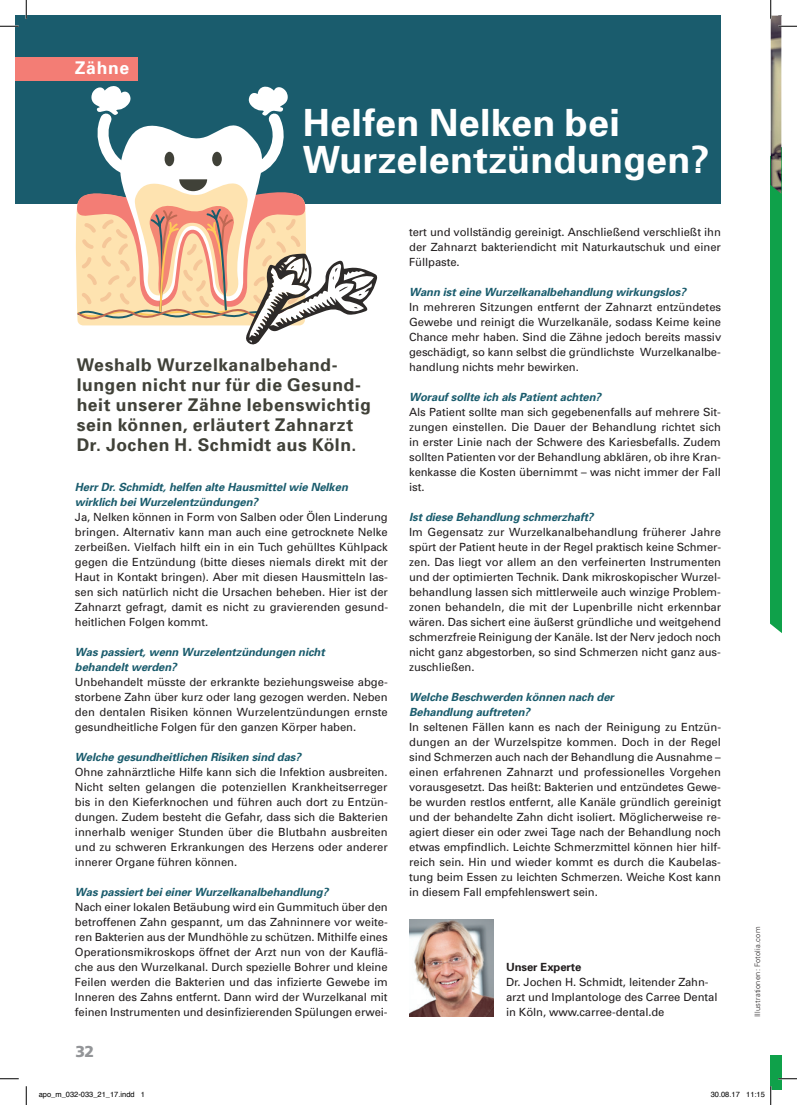
<style>
.page{position:relative;width:797px;height:1105px;background:#fff}
.page>*{position:absolute;margin:0;border:0;box-sizing:border-box;transform-origin:0 0}
.t1{font:700 37.5px/37.5px "Univers";letter-spacing:.01em;color:#fff}
.t2{font:700 17.5px/20px "Univers";letter-spacing:.03em;color:#404138}
.t3{font:700 17.5px "Univers";letter-spacing:.04em;color:#fff}
.t4{font:900 15.75px "Frutiger";color:#939598}
.t5{font:11.25px/15px "Univers";letter-spacing:-.005em;color:#231f20;text-align:justify}
.t6{font:italic 700 11.25px/15px "Univers";letter-spacing:-.005em;color:#1a5c6d}
.t7{font:700 11.25px "Univers";letter-spacing:-.005em;color:#231f20}
.t8{font:7.5px "Helvetica";color:#000}
.t9{font:300 7.5px "Univers";letter-spacing:.025em;color:#231f20}
</style>
<div class="page">
<div style="left:16px;top:16px;width:705px;height:188px;background:#1a5c6d"></div>
<div style="left:16px;top:57px;width:122px;height:24px;background:#f37d75"></div>
<div style="left:770px;top:1055px;width:11px;height:34px;background:#0fa14a"></div>
<img style="left:409px;top:919px;width:84px;height:97px">
<svg style="left:75px;top:86px;width:302px;height:259px"></svg>
<svg style="left:0;top:25px;width:19px;height:2px"></svg>
<svg style="left:0;top:1078px;width:19px;height:1px"></svg>
<svg style="left:778px;top:1078px;width:19px;height:1px"></svg>
<svg style="left:25px;top:0;width:2px;height:19px"></svg>
<svg style="left:25px;top:1086px;width:2px;height:19px"></svg>
<svg style="left:770px;top:0;width:27px;height:633px"></svg>
<svg style="left:770px;top:1086px;width:1px;height:19px"></svg>
<h2 class="t3" style="left:75px;top:58px;width:56px">Zähne</h2>
<h1 class="t1" style="left:303px;top:104px;width:408px">Helfen Nelken bei<br>Wurzelentzündungen?</h1>
<h2 class="t2" style="left:77px;top:355px;width:295px">Weshalb Wurzelkanalbehand&shy;lungen nicht nur für die Gesund&shy;heit unserer Zähne lebenswichtig sein können, erläutert Zahnarzt<br>Dr. Jochen H. Schmidt aus Köln.</h2>
<p class="t6" style="left:75px;top:480px;width:274px">Herr Dr. Schmidt, helfen alte Hausmittel wie Nelken wirklich bei Wurzelentzündungen?</p>
<p class="t5" style="left:75px;top:510px;width:314px">Ja, Nelken können in Form von Salben oder Ölen Linderung bringen. Alternativ kann man auch eine getrocknete Nelke zerbeißen. Vielfach hilft ein in ein Tuch gehülltes Kühlpack gegen die Entzündung (bitte dieses niemals direkt mit der Haut in Kontakt bringen). Aber mit diesen Hausmitteln las&shy;sen sich natürlich nicht die Ursachen beheben. Hier ist der Zahnarzt gefragt, damit es nicht zu gravierenden gesund&shy;heitlichen Folgen kommt.</p>
<p class="t6" style="left:75px;top:645px;width:251px">Was passiert, wenn Wurzelentzündungen nicht behandelt werden?</p>
<p class="t5" style="left:75px;top:675px;width:314px">Unbehandelt müsste der erkrankte beziehungsweise abge&shy;storbene Zahn über kurz oder lang gezogen werden. Neben den dentalen Risiken können Wurzelentzündungen ernste gesundheitliche Folgen für den ganzen Körper haben.</p>
<p class="t6" style="left:75px;top:750px;width:228px">Welche gesundheitlichen Risiken sind das?</p>
<p class="t5" style="left:75px;top:765px;width:314px">Ohne zahnärztliche Hilfe kann sich die Infektion ausbreiten.<br>Nicht selten gelangen die potenziellen Krankheitserreger bis in den Kieferknochen und führen auch dort zu Entzün&shy;dungen. Zudem besteht die Gefahr, dass sich die Bakterien innerhalb weniger Stunden über die Blutbahn ausbreiten und zu schweren Erkrankungen des Herzens oder anderer innerer Organe führen können.</p>
<p class="t6" style="left:75px;top:885px;width:255px">Was passiert bei einer Wurzelkanalbehandlung?</p>
<p class="t5" style="left:75px;top:900px;width:314px">Nach einer lokalen Betäubung wird ein Gummituch über den betroffenen Zahn gespannt, um das Zahninnere vor weite&shy;ren Bakterien aus der Mundhöhle zu schützen. Mithilfe eines Operationsmikroskops öffnet der Arzt nun von der Kauflä&shy;che aus den Wurzelkanal. Durch spezielle Bohrer und kleine Feilen werden die Bakterien und das infizierte Gewebe im Inneren des Zahns entfernt. Dann wird der Wurzelkanal mit feinen Instrumenten und desinfizierenden Spülungen erwei-</p>
<h3 class="t4" style="left:75px;top:1042px;width:20px">32</h3>
<p class="t5" style="left:409px;top:225px;width:313px">tert und vollständig gereinigt. Anschließend verschließt ihn der Zahnarzt bakteriendicht mit Naturkautschuk und einer Füllpaste.</p>
<p class="t6" style="left:409px;top:285px;width:278px">Wann ist eine Wurzelkanalbehandlung wirkungslos?</p>
<p class="t5" style="left:409px;top:300px;width:313px">In mehreren Sitzungen entfernt der Zahnarzt entzündetes Gewebe und reinigt die Wurzelkanäle, sodass Keime keine Chance mehr haben. Sind die Zähne jedoch bereits massiv geschädigt, so kann selbst die gründlichste Wurzelkanalbe&shy;handlung nichts mehr bewirken.</p>
<p class="t6" style="left:409px;top:390px;width:194px">Worauf sollte ich als Patient achten?</p>
<p class="t5" style="left:409px;top:405px;width:313px">Als Patient sollte man sich gegebenenfalls auf mehrere Sit&shy;zungen einstellen. Die Dauer der Behandlung richtet sich in erster Linie nach der Schwere des Kariesbefalls. Zudem sollten Patienten vor der Behandlung abklären, ob ihre Kran&shy;kenkasse die Kosten übernimmt – was nicht immer der Fall ist.</p>
<p class="t6" style="left:409px;top:510px;width:186px">Ist diese Behandlung schmerzhaft?</p>
<p class="t5" style="left:409px;top:525px;width:313px">Im Gegensatz zur Wurzelkanalbehandlung früherer Jahre spürt der Patient heute in der Regel praktisch keine Schmer&shy;zen. Das liegt vor allem an den verfeinerten Instrumenten und der optimierten Technik. Dank mikroskopischer Wurzel&shy;behandlung lassen sich mittlerweile auch winzige Problem&shy;zonen behandeln, die mit der Lupenbrille nicht erkennbar wären. Das sichert eine äußerst gründliche und weitgehend schmerzfreie Reinigung der Kanäle. Ist der Nerv jedoch noch nicht ganz abgestorben, so sind Schmerzen nicht ganz aus&shy;zuschließen.</p>
<p class="t6" style="left:409px;top:690px;width:206px">Welche Beschwerden können nach der<br>Behandlung auftreten?</p>
<p class="t5" style="left:409px;top:720px;width:313px">In seltenen Fällen kann es nach der Reinigung zu Entzün&shy;dungen an der Wurzelspitze kommen. Doch in der Regel sind Schmerzen auch nach der Behandlung die Ausnahme – einen erfahrenen Zahnarzt und professionelles Vorgehen vorausgesetzt. Das heißt: Bakterien und entzündetes Gewe&shy;be wurden restlos entfernt, alle Kanäle gründlich gereinigt und der behandelte Zahn dicht isoliert. Möglicherweise re&shy;agiert dieser ein oder zwei Tage nach der Behandlung noch etwas empfindlich. Leichte Schmerzmittel können hier hilf&shy;reich sein. Hin und wieder kommt es durch die Kaubelas&shy;tung beim Essen zu leichten Schmerzen. Weiche Kost kann in diesem Fall empfehlenswert sein.</p>
<p class="t7" style="left:506px;top:960px;width:77px">Unser Experte</p>
<p class="t5" style="left:506px;top:975px;width:213px;text-align:left">Dr. Jochen H. Schmidt, leitender Zahn&shy;arzt und Implantologe des Carree Dental in Köln, www.carree-dental.de</p>
<p class="t9" style="left:752px;top:1017px;width:92px;rotate:-90deg">Illustrationen: Fotolia.com</p>
<p class="t8" style="left:39px;top:1089px;width:108px">apo_m_032-033_21_17.indd 1</p>
<p class="t8" style="left:710px;top:1089px;width:56px">30.08.17 11:15</p>
</div>
